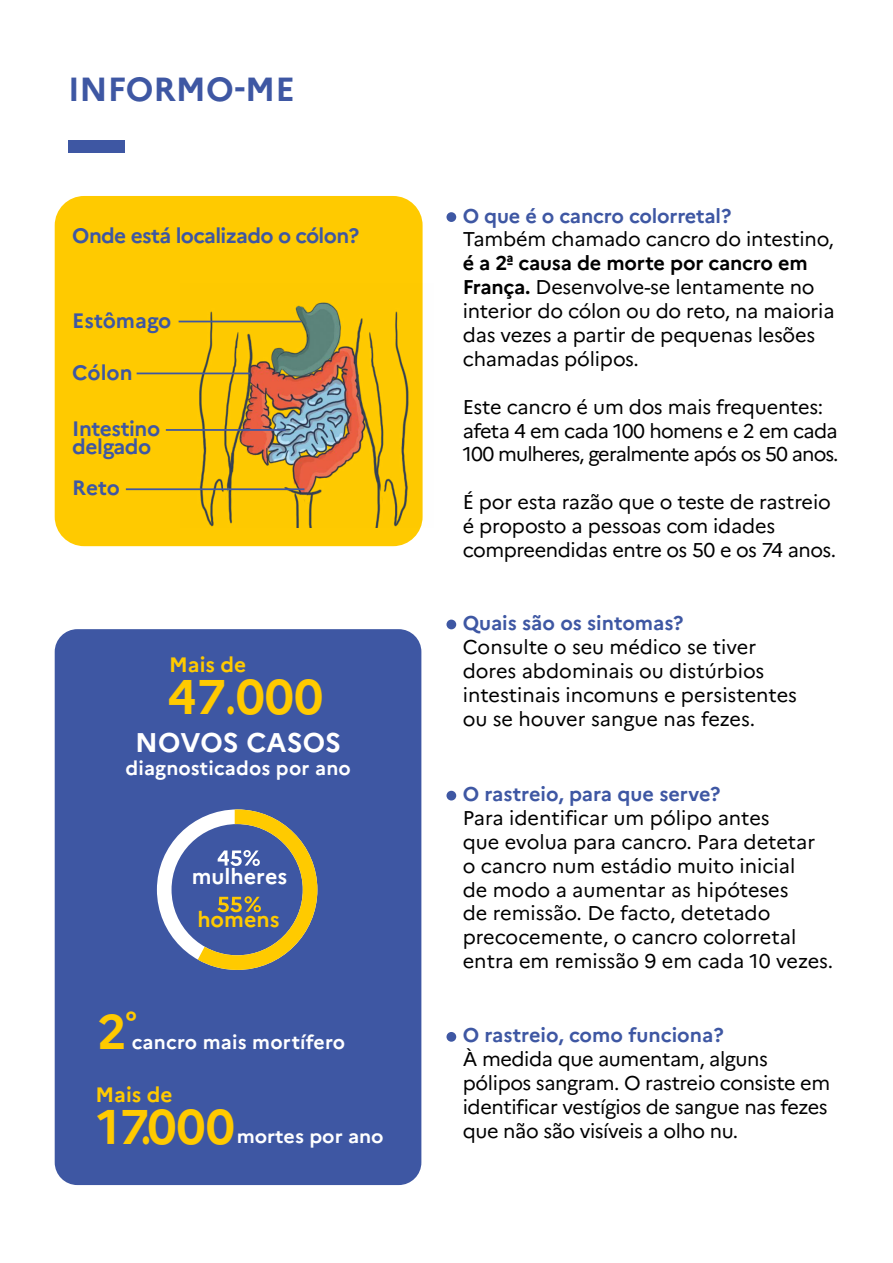
<style>
.page{position:relative;width:893px;height:1263px;background:#fff}
.page>*{position:absolute;margin:0;border:0;box-sizing:border-box;transform-origin:0 0}
.t1{font:700 48.6px/95.1px "Marianne";color:#ffca00}
.t2{font:700 33.45px "Marianne";color:#3e57a3}
.t3{font:700 27px "Marianne";color:#fff}
.t4{font:700 21.45px "Marianne";color:#fff}
.t5{font:700 21.45px "Marianne";color:#ffca00}
.t6{font:700 20.85px/18px "Marianne";letter-spacing:-.025em;color:#3e57a3}
.t7{font:700 20.85px "Marianne";letter-spacing:-.005em;color:#ffca00}
.t8{font:700 20.85px "Marianne";color:#3e57a3}
.t9{font:700 20.7px "Marianne";color:#3e57a3}
.t10{font:19.95px/23.9px "Marianne";letter-spacing:-.01em;color:#000}
.t11{font:19.95px/23.9px "Marianne";letter-spacing:-.03em;color:#000}
.t12{font:700 19.95px "Marianne";color:#3e57a3}
.t13{font:700 19.5px "Marianne";letter-spacing:.01em;color:#fff}
.t14{font:700 18.75px "Marianne";color:#fff;scale:1.05 1}
.s1{font-weight:700}
</style>
<div class="page">
<div style="left:55px;top:629px;width:366px;height:556px;background:#3e57a3;border-radius:23px"></div>
<div style="left:68px;top:140px;width:56px;height:13px;background:#3e57a3"></div>
<div style="left:55px;top:196px;width:368px;height:350px;background:#ffca00;border-radius:29px"></div>
<img style="left:180px;top:284px;width:243px;height:243px">
<hr style="left:179px;top:321px;width:122px;height:1px;background:#3e57a3">
<hr style="left:137px;top:373px;width:113px;height:1px;background:#3e57a3">
<hr style="left:166px;top:429px;width:119px;height:2px;background:#3e57a3">
<hr style="left:126px;top:488px;width:178px;height:2px;background:#3e57a3">
<div style="left:446px;top:212px;width:10px;height:10px;background:#3e57a3;border-radius:50%"></div>
<div style="left:446px;top:620px;width:10px;height:9px;background:#3e57a3;border-radius:50%"></div>
<div style="left:446px;top:791px;width:10px;height:9px;background:#3e57a3;border-radius:50%"></div>
<div style="left:446px;top:1032px;width:10px;height:10px;background:#3e57a3;border-radius:50%"></div>
<svg style="left:157px;top:809px;width:160px;height:161px"></svg>
<h2 class="t2" style="left:68px;top:69px;width:228px">INFORMO-ME</h2>
<p class="t6" style="left:72px;top:226px;width:289px">Onde está localizado o cólon?</p>
<p class="t8" style="left:72px;top:308px;width:101px">Estômago</p>
<p class="t6" style="left:72px;top:364px;width:62px">Cólon</p>
<p class="t6" style="left:72px;top:419px;width:89px">Intestino delgado</p>
<p class="t9" style="left:72px;top:475px;width:49px">Reto</p>
<p class="t7" style="left:169px;top:652px;width:78px">Mais de</p>
<h1 class="t1" style="left:167px;top:649px;width:157px">47.000</h1>
<h3 class="t3" style="left:135px;top:726px;width:208px">NOVOS CASOS</h3>
<p class="t13" style="left:125px;top:757px;width:227px">diagnosticados por ano</p>
<p class="t4" style="left:192px;top:864px;width:97px">mulheres</p>
<p class="t5" style="left:197px;top:906px;width:84px">homens</p>
<h1 class="t1" style="left:97px;top:983px;width:139px">2<sup>º<br></sup>17.000</h1>
<p class="t13" style="left:132px;top:1030px;width:215px">cancro mais mortífero</p>
<p class="t7" style="left:96px;top:1082px;width:78px">Mais de</p>
<p class="t14" style="left:237px;top:1125px;width:142px">mortes por ano</p>
<p class="t12" style="left:463px;top:203px;width:270px">O que é o cancro colorretal?</p>
<p class="t10" style="left:463px;top:227px;width:373px">Também chamado cancro do intestino,</p>
<p class="t10" style="left:463px;top:251px;width:373px"><span class="s1">é a 2ª causa de morte por cancro em<br>França.</span> Desenvolve-se lentamente no interior do cólon ou do reto, na maioria das vezes a partir de pequenas lesões chamadas pólipos.</p>
<p class="t11" style="left:463px;top:395px;width:377px">Este cancro é um dos mais frequentes: afeta 4 em cada 100 homens e 2 em cada<br>100 mulheres, geralmente após os 50 anos.</p>
<p class="t10" style="left:463px;top:490px;width:375px">É por esta razão que o teste de rastreio é proposto a pessoas com idades compreendidas entre os 50 e os 74 anos.</p>
<p class="t12" style="left:463px;top:611px;width:222px">Quais são os sintomas?</p>
<p class="t10" style="left:463px;top:635px;width:336px">Consulte o seu médico se tiver dores abdominais ou distúrbios intestinais incomuns e persistentes ou se houver sangue nas fezes.</p>
<p class="t12" style="left:463px;top:782px;width:259px">O rastreio, para que serve?</p>
<p class="t10" style="left:463px;top:806px;width:372px">Para identificar um pólipo antes<br>que evolua para cancro. Para detetar<br>o cancro num estádio muito inicial<br>de modo a aumentar as hipóteses<br>de remissão. De facto, detetado precocemente, o cancro colorretal entra em remissão 9 em cada 10 vezes.</p>
<p class="t12" style="left:463px;top:1023px;width:262px">O rastreio, como funciona?</p>
<p class="t10" style="left:463px;top:1047px;width:369px">À medida que aumentam, alguns pólipos sangram. O rastreio consiste em identificar vestígios de sangue nas fezes que não são visíveis a olho nu.</p>
</div>
